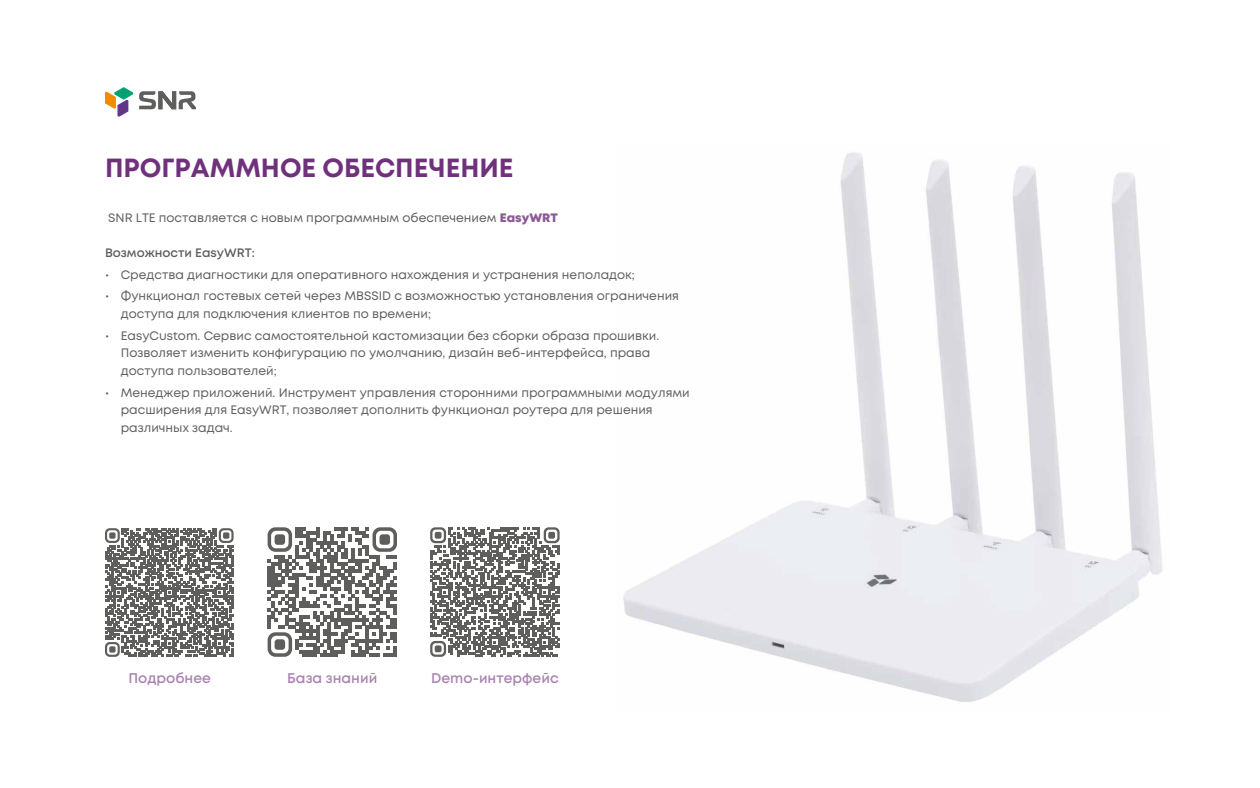
<style>
.page{position:relative;width:1260px;height:788px;background:#fff}
.page>*{position:absolute;margin:0;border:0;box-sizing:border-box;transform-origin:0 0}
.t1{font:700 26.25px "Mont";color:#6f317c}
.t2{font:600 14px "Mont";color:#a983b0}
.t3{font:12.25px/17.5px "Mont";color:#5e5e5d}
.t4{font:600 12.25px "Mont";color:#5e5e5d}
.s1{font-weight:800;color:#8c5a96}
</style>
<div class="page">
<img style="left:623px;top:152px;width:540px;height:550px">
<svg style="left:139px;top:91px;width:57px;height:18px"></svg>
<svg style="left:105px;top:87px;width:28px;height:30px"></svg>
<svg style="left:430px;top:527px;width:130px;height:129px"></svg>
<div style="left:435px;top:532px;width:7px;height:6px;background:#5e5e5d;border-radius:2px"></div>
<div style="left:548px;top:532px;width:7px;height:6px;background:#5e5e5d;border-radius:2px"></div>
<div style="left:435px;top:645px;width:7px;height:7px;background:#5e5e5d;border-radius:2px"></div>
<svg style="left:105px;top:528px;width:129px;height:128px"></svg>
<div style="left:109px;top:646px;width:7px;height:6px;background:#5e5e5d;border-radius:2px"></div>
<svg style="left:268px;top:527px;width:129px;height:129px"></svg>
<div style="left:275px;top:534px;width:10px;height:10px;background:#5e5e5d;border-radius:3px"></div>
<div style="left:380px;top:534px;width:10px;height:10px;background:#5e5e5d;border-radius:3px"></div>
<div style="left:275px;top:639px;width:10px;height:10px;background:#5e5e5d;border-radius:3px"></div>
<h1 class="t1" style="left:105px;top:150px;width:410px">ПРОГРАММНОЕ ОБЕСПЕЧЕНИЕ</h1>
<p class="t3" style="left:108px;top:209px;width:451px">SNR LTE поставляется с новым программным обеспечением <span class="s1">EasyWRT</span></p>
<p class="t4" style="left:105px;top:244px;width:151px">Возможности EasyWRT:</p>
<p class="t3" style="left:105px;top:265px;width:531px">• Средства диагностики для оперативного нахождения и устранения неполадок;</p>
<p class="t3" style="left:121px;top:287px;width:560px;text-indent:-16px">• Функционал гостевых сетей через MBSSID с возможностью установления ограничения доступа для подключения клиентов по времени;</p>
<p class="t3" style="left:121px;top:327px;width:540px;text-indent:-16px">• EasyCustom. Сервис самостоятельной кастомизации без сборки образа прошивки.<br>Позволяет изменить конфигурацию по умолчанию, дизайн веб-интерфейса, права доступа пользователей;</p>
<p class="t3" style="left:121px;top:384px;width:571px;text-indent:-16px">• Менеджер приложений. Инструмент управления сторонними программными модулями расширения для EasyWRT, позволяет дополнить функционал роутера для решения различных задач.</p>
<p class="t2" style="left:128px;top:668px;width:84px">Подробнее</p>
<p class="t2" style="left:287px;top:668px;width:92px">База знаний</p>
<p class="t2" style="left:431px;top:668px;width:129px">Demo-интерфейс</p>
</div>
